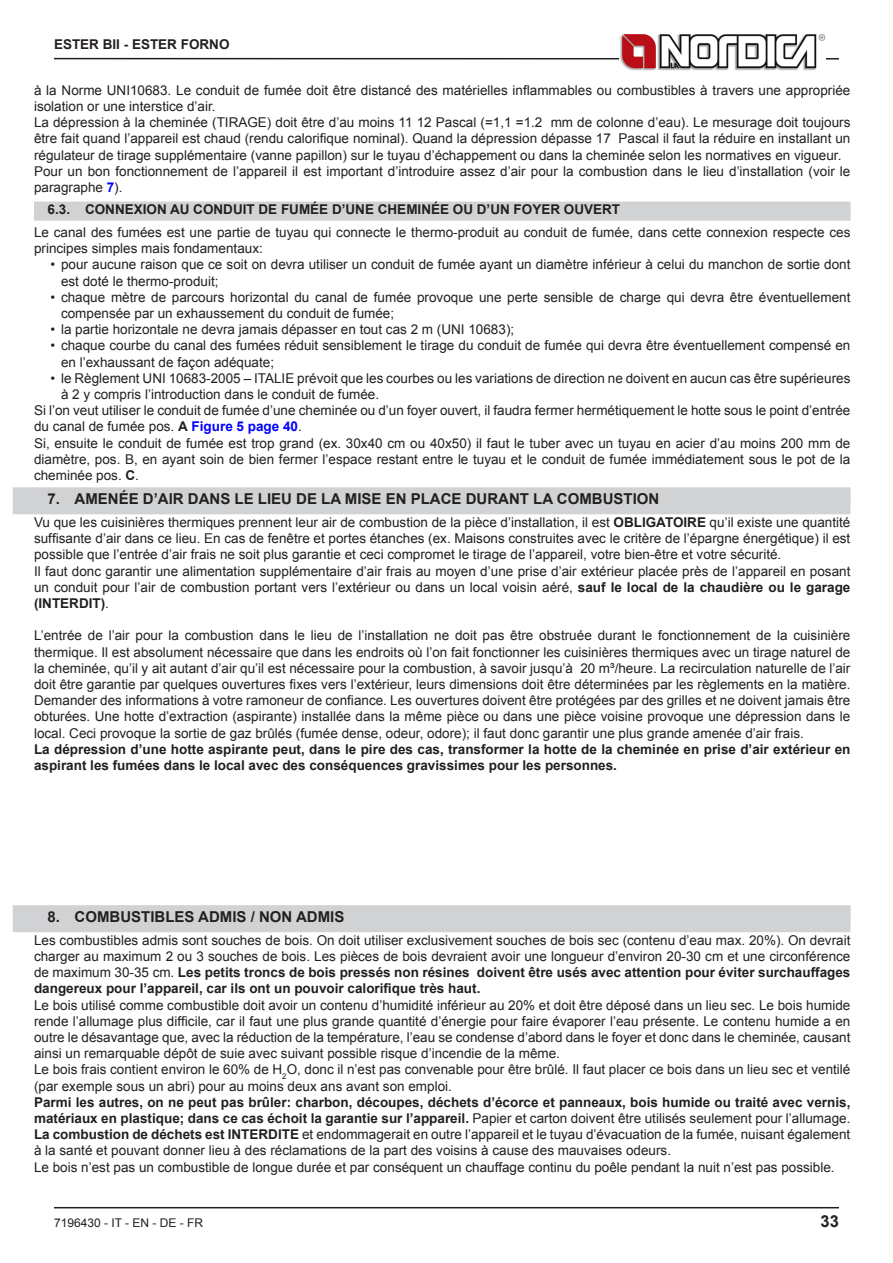
<style>
.page{position:relative;width:893px;height:1263px;background:#fff}
.page>*{position:absolute;margin:0;border:0;box-sizing:border-box;transform-origin:0 0}
.t1{font:700 16.5px "Arial";color:#231f20}
.t2{font:700 15px "Arial";color:#231f20}
.t3{font:13.5px/16.2px "Arial";color:#231f20}
.t4{font:700 13.5px/16.2px "Arial";color:#231f20}
.t5{font:12px "Arial";color:#231f20}
.s1{font-weight:700;color:#00f}
.s2{font-weight:700}
</style>
<div class="page">
<hr style="left:54px;top:1207px;width:785px;height:1px;background:#231f20">
<hr style="left:54px;top:58px;width:785px;height:2px;background:#231f20">
<img style="left:619px;top:34px;width:206px;height:36px">
<div style="left:34px;top:206px;width:816px;height:15px;background:#d1d2d4"></div>
<div style="left:34px;top:202px;width:816px;height:15px;background:#d1d2d4"></div>
<div style="left:13px;top:487px;width:837px;height:27px;background:#d1d2d4"></div>
<div style="left:13px;top:905px;width:837px;height:27px;background:#d1d2d4"></div>
<p class="t4" style="left:54px;top:36px;width:177px">ESTER BII - ESTER FORNO</p>
<p class="t3" style="left:34px;top:82px;width:818px">à la Norme UNI10683. Le conduit de fumée doit être distancé des matérielles inflammables ou combustibles à travers une appropriée isolation or une interstice d’air.<br>La dépression à la cheminée (TIRAGE) doit être d’au moins 11 12 Pascal (=1,1 =1.2 mm de colonne d’eau). Le mesurage doit toujours être fait quand l’appareil est chaud (rendu calorifique nominal). Quand la dépression dépasse 17 Pascal il faut la réduire en installant un régulateur de tirage supplémentaire (vanne papillon) sur le tuyau d’échappement ou dans la cheminée selon les normatives en vigueur.<br>Pour un bon fonctionnement de l’appareil il est important d’introduire assez d’air pour la combustion dans le lieu d’installation (voir le paragraphe <span class="s1">7</span>).</p>
<p class="t4" style="left:48px;top:202px;width:574px">6.3. CONNEXION AU CONDUIT DE FUMÉE D’UNE CHEMINÉE OU D’UN FOYER OUVERT</p>
<p class="t3" style="left:34px;top:224px;width:818px">Le canal des fumées est une partie de tuyau qui connecte le thermo-produit au conduit de fumée, dans cette connexion respecte ces principes simples mais fondamentaux:</p>
<p class="t3" style="left:61px;top:257px;width:791px;text-indent:-10px">• pour aucune raison que ce soit on devra utiliser un conduit de fumée ayant un diamètre inférieur à celui du manchon de sortie dont est doté le thermo-produit;</p>
<p class="t3" style="left:61px;top:289px;width:791px;text-indent:-10px">• chaque mètre de parcours horizontal du canal de fumée provoque une perte sensible de charge qui devra être éventuellement compensée par un exhaussement du conduit de fumée;</p>
<p class="t3" style="left:51px;top:321px;width:465px">• la partie horizontale ne devra jamais dépasser en tout cas 2 m (UNI 10683);</p>
<p class="t3" style="left:61px;top:338px;width:791px;text-indent:-10px">• chaque courbe du canal des fumées réduit sensiblement le tirage du conduit de fumée qui devra être éventuellement compensé en en l’exhaussant de façon adéquate;</p>
<p class="t3" style="left:51px;top:370px;width:801px">• le Règlement UNI 10683-2005 – ITALIE prévoit que les courbes ou les variations de direction ne doivent en aucun cas être supérieures</p>
<p class="t3" style="left:61px;top:386px;width:320px">à 2 y compris l’introduction dans le conduit de fumée.</p>
<p class="t3" style="left:34px;top:402px;width:818px">Si l’on veut utiliser le conduit de fumée d’une cheminée ou d’un foyer ouvert, il faudra fermer hermétiquement le hotte sous le point d’entrée</p>
<p class="t3" style="left:34px;top:419px;width:269px">du canal de fumée pos. <span class="s2">A</span> <span class="s1">Figure 5 page 40</span>.</p>
<p class="t3" style="left:34px;top:435px;width:818px">Si, ensuite le conduit de fumée est trop grand (ex. 30x40 cm ou 40x50) il faut le tuber avec un tuyau en acier d’au moins 200 mm de</p>
<p class="t3" style="left:34px;top:451px;width:818px">diamètre, pos. B, en ayant soin de bien fermer l’espace restant entre le tuyau et le conduit de fumée immédiatement sous le pot de la</p>
<p class="t3" style="left:34px;top:467px;width:107px">cheminée pos. <span class="s2">C</span>.</p>
<p class="t2" style="left:48px;top:489px;width:613px">7. AMENÉE D’AIR DANS LE LIEU DE LA MISE EN PLACE DURANT LA COMBUSTION</p>
<p class="t3" style="left:34px;top:514px;width:818px">Vu que les cuisinières thermiques prennent leur air de combustion de la pièce d’installation, il est <span class="s2">OBLIGATOIRE</span> qu’il existe une quantité suffisante d’air dans ce lieu. En cas de fenêtre et portes étanches (ex. Maisons construites avec le critère de l’épargne énergétique) il est possible que l’entrée d’air frais ne soit plus garantie et ceci compromet le tirage de l’appareil, votre bien-être et votre sécurité.<br>Il faut donc garantir une alimentation supplémentaire d’air frais au moyen d’une prise d’air extérieur placée près de l’appareil en posant un conduit pour l’air de combustion portant vers l’extérieur ou dans un local voisin aéré, <span class="s2">sauf le local de la chaudière ou le garage (INTERDIT)</span>.</p>
<p class="t3" style="left:34px;top:628px;width:818px;text-align:justify">L’entrée de l’air pour la combustion dans le lieu de l’installation ne doit pas être obstruée durant le fonctionnement de la cuisinière thermique. Il est absolument nécessaire que dans les endroits où l’on fait fonctionner les cuisinières thermiques avec un tirage naturel de la cheminée, qu’il y ait autant d’air qu’il est nécessaire pour la combustion, à savoir jusqu’à 20 m³/heure. La recirculation naturelle de l’air doit être garantie par quelques ouvertures fixes vers l’extérieur, leurs dimensions doit être déterminées par les règlements en la matière.<br>Demander des informations à votre ramoneur de confiance. Les ouvertures doivent être protégées par des grilles et ne doivent jamais être obturées. Une hotte d’extraction (aspirante) installée dans la même pièce ou dans une pièce voisine provoque une dépression dans le local. Ceci provoque la sortie de gaz brûlés (fumée dense, odeur, odore); il faut donc garantir une plus grande amenée d’air frais.</p>
<p class="t4" style="left:34px;top:741px;width:818px">La dépression d’une hotte aspirante peut, dans le pire des cas, transformer la hotte de la cheminée en prise d’air extérieur en aspirant les fumées dans le local avec des conséquences gravissimes pour les personnes.</p>
<p class="t2" style="left:48px;top:907px;width:298px">8. COMBUSTIBLES ADMIS / NON ADMIS</p>
<p class="t3" style="left:34px;top:932px;width:818px;text-align:justify">Les combustibles admis sont souches de bois. On doit utiliser exclusivement souches de bois sec (contenu d’eau max. 20%). On devrait charger au maximum 2 ou 3 souches de bois. Les pièces de bois devraient avoir une longueur d’environ 20-30 cm et une circonférence de maximum 30-35 cm. <span class="s2">Les petits troncs de bois pressés non résines doivent être usés avec attention pour éviter surchauffages dangereux pour l’appareil, car ils ont un pouvoir calorifique très haut.</span></p>
<p class="t3" style="left:34px;top:997px;width:818px">Le bois utilisé comme combustible doit avoir un contenu d’humidité inférieur au 20% et doit être déposé dans un lieu sec. Le bois humide rende l’allumage plus difficile, car il faut une plus grande quantité d’énergie pour faire évaporer l’eau présente. Le contenu humide a en outre le désavantage que, avec la réduction de la température, l’eau se condense d’abord dans le foyer et donc dans le cheminée, causant ainsi un remarquable dépôt de suie avec suivant possible risque d’incendie de la même.<br>Le bois frais contient environ le 60% de H<sub>2</sub>O, donc il n’est pas convenable pour être brûlé. Il faut placer ce bois dans un lieu sec et ventilé (par exemple sous un abri) pour au moins deux ans avant son emploi.</p>
<p class="t3" style="left:34px;top:1094px;width:818px"><span class="s2">Parmi les autres, on ne peut pas brûler: charbon, découpes, déchets d’écorce et panneaux, bois humide ou traité avec vernis, matériaux en plastique; dans ce cas échoit la garantie sur l’appareil.</span> Papier et carton doivent être utilisés seulement pour l’allumage.<br><span class="s2">La combustion de déchets est INTERDITE</span> et endommagerait en outre l’appareil et le tuyau d’évacuation de la fumée, nuisant également à la santé et pouvant donner lieu à des réclamations de la part des voisins à cause des mauvaises odeurs.<br>Le bois n’est pas un combustible de longue durée et par conséquent un chauffage continu du poêle pendant la nuit n’est pas possible.</p>
<p class="t5" style="left:54px;top:1215px;width:151px">7196430 - IT - EN - DE - FR</p>
<p class="t1" style="left:821px;top:1210px;width:20px">33</p>
</div>
